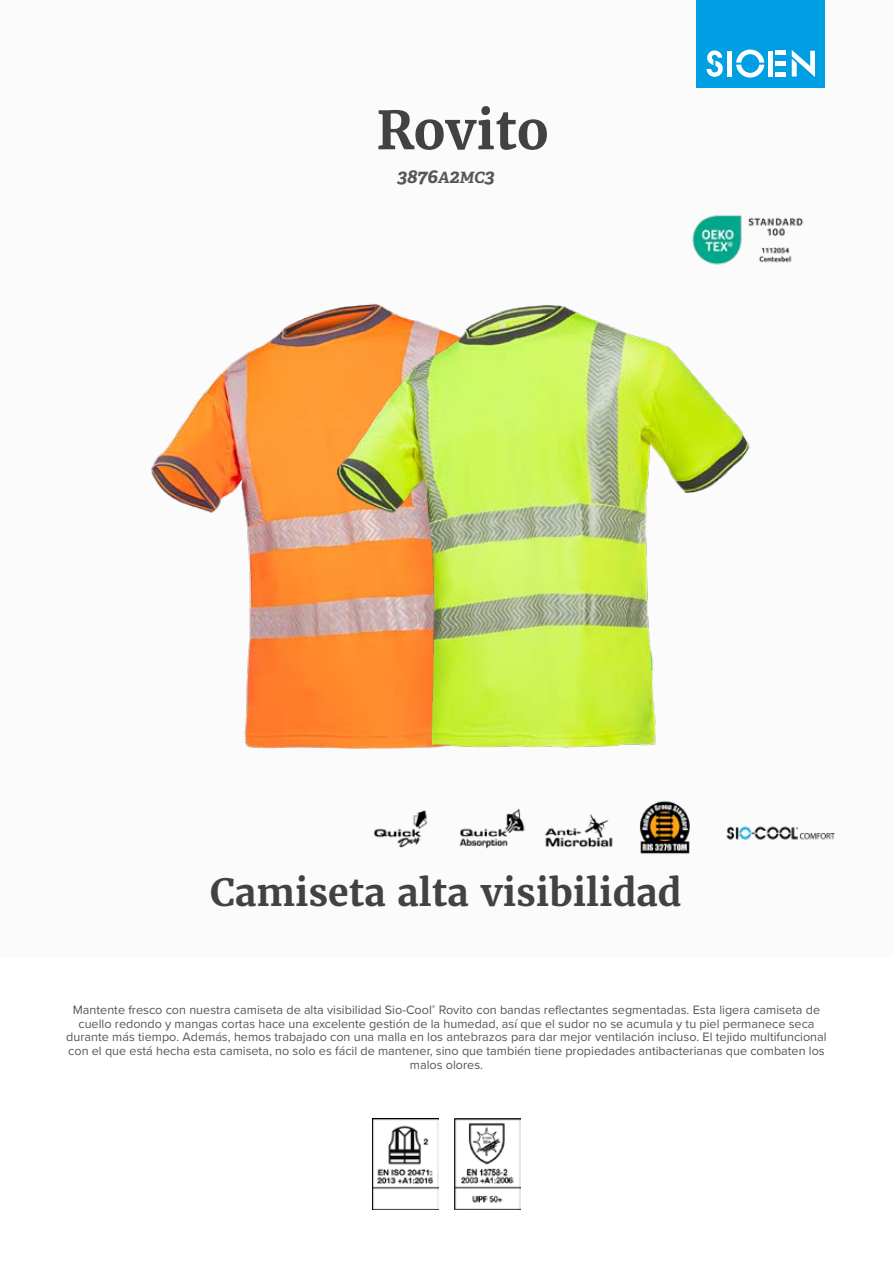
<style>
.page{position:relative;width:893px;height:1263px;background:#fff}
.page>*{position:absolute;margin:0;border:0;box-sizing:border-box;transform-origin:0 0}
.t1{font:700 52.5px "Merriweather";color:#424242}
.t2{font:700 37.5px "Merriweather";color:#424242}
.t3{font:italic 700 19.5px "Adelle";color:#575756}
.t4{font:12.6px/13.6px "Proxima Nova";color:#575756;text-align:center}
.s1{font-size:15.6px}
</style>
<div class="page">
<div style="left:0;top:0;width:893px;height:957px;background:#fbfbfb"></div>
<div style="left:697px;top:0;width:128px;height:88px;background:#009fe3"></div>
<svg style="left:707px;top:50px;width:16px;height:27px"></svg>
<svg style="left:736px;top:50px;width:28px;height:28px"></svg>
<div style="left:727px;top:51px;width:5px;height:26px;background:#fff"></div>
<div style="left:768px;top:51px;width:5px;height:26px;background:#fff"></div>
<div style="left:775px;top:72px;width:11px;height:5px;background:#fff"></div>
<div style="left:775px;top:61px;width:11px;height:5px;background:#fff"></div>
<hr style="left:775px;top:51px;width:11px;height:4px;background:#fff">
<svg style="left:792px;top:50px;width:23px;height:27px"></svg>
<img style="left:783px;top:826px;width:52px;height:14px">
<img style="left:783px;top:217px;width:21px;height:46px">
<img style="left:372px;top:1118px;width:66px;height:92px">
<img style="left:454px;top:1118px;width:67px;height:92px">
<img style="left:151px;top:321px;width:147px;height:428px">
<img style="left:298px;top:215px;width:485px;height:639px">
<h1 class="t1" style="left:376px;top:97px;width:174px">Rovito</h1>
<h3 class="t3" style="left:397px;top:164px;width:99px">3876<span class="s1">A</span>2<span class="s1">MC</span>3</h3>
<h2 class="t2" style="left:210px;top:868px;width:473px">Camiseta alta visibilidad</h2>
<p class="t4" style="left:66px;top:1002px;width:762px">Mantente fresco con nuestra camiseta de alta visibilidad Sio-Cool<sup>®</sup> Rovito con bandas reflectantes segmentadas. Esta ligera camiseta de cuello redondo y mangas cortas hace una excelente gestión de la humedad, así que el sudor no se acumula y tu piel permanece seca durante más tiempo. Además, hemos trabajado con una malla en los antebrazos para dar mejor ventilación incluso. El tejido multifuncional con el que está hecha esta camiseta, no solo es fácil de mantener, sino que también tiene propiedades antibacterianas que combaten los malos olores.</p>
</div>
